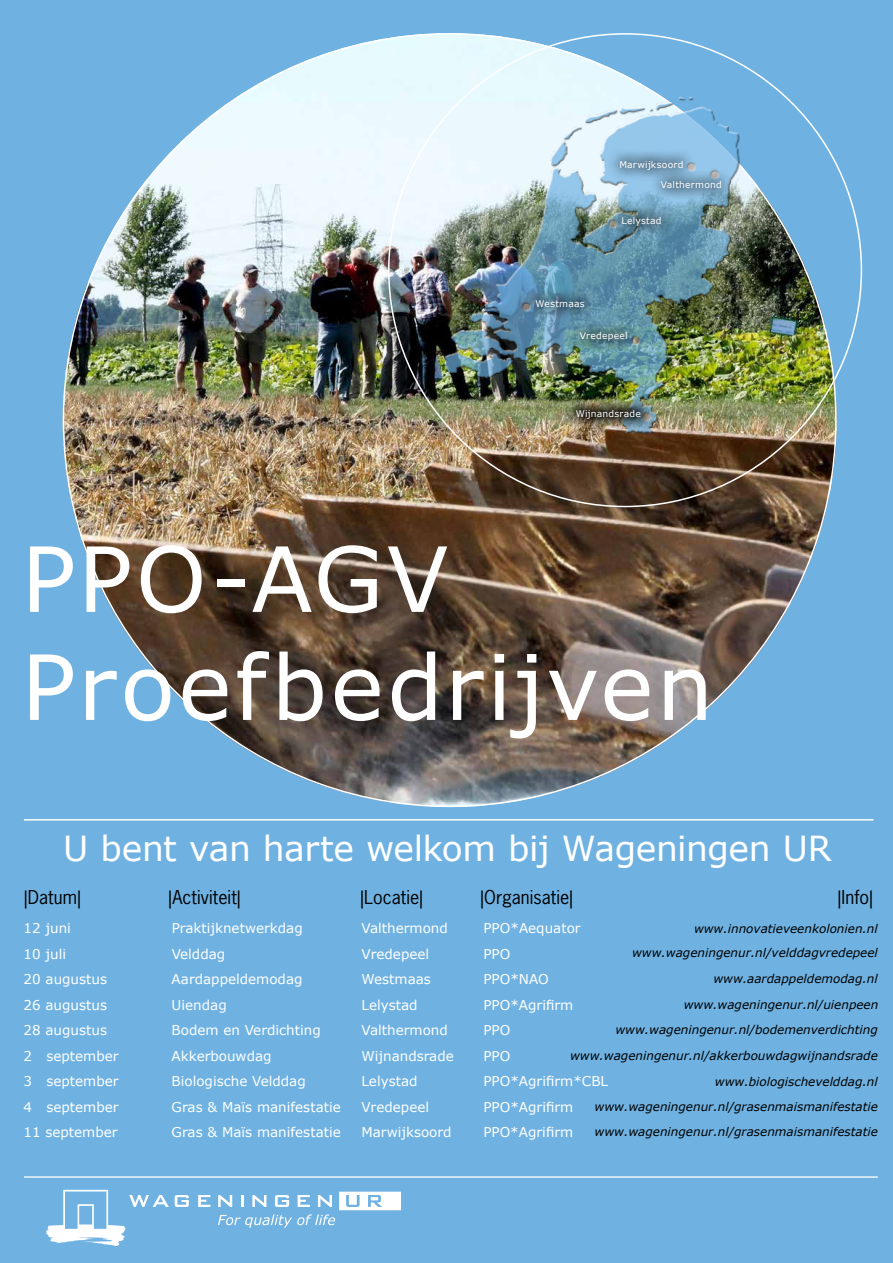
<style>
.page{position:relative;width:893px;height:1263px;background:#6fb2e2}
.page>*{position:absolute;margin:0;border:0;box-sizing:border-box;transform-origin:0 0}
.t1{font:90px/108px "Verdana";letter-spacing:.03em;color:#fff}
.t2{font:34.5px "Verdana";letter-spacing:-.015em;color:#fff}
.t3{font:18px "News Gothic Std";letter-spacing:.005em;color:#000}
.t4{font:13.5px "Verdana";color:#fff}
.t5{font:italic 12px/25.5px "Verdana";color:#000}
.t6{font:9.15px "Verdana";letter-spacing:.02em;color:#fff}
</style>
<div class="page">
<img style="left:63px;top:33px;width:774px;height:774px;border-radius:387px">
<img style="left:441px;top:95px;width:302px;height:343px">
<div style="left:609px;top:205px;width:65px;height:33px;background:#000;opacity:.75"></div>
<div style="left:523px;top:287px;width:74px;height:33px;background:#000;opacity:.75"></div>
<div style="left:607px;top:148px;width:89px;height:34px;background:#000;opacity:.75"></div>
<div style="left:648px;top:168px;width:86px;height:33px;background:#000;opacity:.75"></div>
<div style="left:567px;top:320px;width:73px;height:33px;background:#000;opacity:.75"></div>
<img style="left:563px;top:397px;width:91px;height:35px">
<hr style="left:24px;top:1176px;width:854px;height:2px;background:#fff">
<hr style="left:24px;top:819px;width:849px;height:1px;background:#fff">
<svg style="left:175px;top:1195px;width:14px;height:12px"></svg>
<svg style="left:198px;top:1195px;width:12px;height:12px"></svg>
<svg style="left:218px;top:1192px;width:183px;height:36px"></svg>
<svg style="left:46px;top:1190px;width:123px;height:56px"></svg>
<p class="t6" style="left:619px;top:158px;width:66px">Marwijksoord</p>
<p class="t6" style="left:661px;top:178px;width:63px">Valthermond</p>
<p class="t6" style="left:536px;top:297px;width:51px">Westmaas</p>
<p class="t6" style="left:622px;top:214px;width:41px">Lelystad</p>
<p class="t6" style="left:580px;top:330px;width:49px">Vredepeel</p>
<p class="t6" style="left:576px;top:407px;width:67px">Wijnandsrade</p>
<h1 class="t1" style="left:21px;top:524px;width:694px">PPO-AGV<br>Proefbedrijven</h1>
<h2 class="t2" style="left:63px;top:825px;width:770px">U bent van harte welkom bij Wageningen UR</h2>
<h3 class="t3" style="left:24px;top:885px;width:59px">|Datum|</h3>
<h3 class="t3" style="left:168px;top:885px;width:74px">|Activiteit|</h3>
<h3 class="t3" style="left:360px;top:885px;width:65px">|Locatie|</h3>
<h3 class="t3" style="left:480px;top:885px;width:94px">|Organisatie|</h3>
<h3 class="t3" style="left:838px;top:885px;width:37px">|Info|</h3>
<p class="t4" style="left:24px;top:919px;width:49px">12 juni</p>
<p class="t4" style="left:172px;top:919px;width:133px">Praktijknetwerkdag</p>
<p class="t4" style="left:361px;top:919px;width:88px">Valthermond</p>
<p class="t4" style="left:483px;top:919px;width:99px">PPO*Aequator</p>
<p class="t4" style="left:24px;top:944px;width:44px">10 juli</p>
<p class="t4" style="left:172px;top:944px;width:55px">Velddag</p>
<p class="t4" style="left:361px;top:944px;width:69px">Vredepeel</p>
<p class="t4" style="left:483px;top:944px;width:28px">PPO</p>
<p class="t4" style="left:24px;top:970px;width:85px">20 augustus</p>
<p class="t4" style="left:172px;top:970px;width:132px">Aardappeldemodag</p>
<p class="t4" style="left:361px;top:970px;width:71px">Westmaas</p>
<p class="t4" style="left:483px;top:970px;width:67px">PPO*NAO</p>
<p class="t4" style="left:24px;top:996px;width:85px">26 augustus</p>
<p class="t4" style="left:172px;top:996px;width:57px">Uiendag</p>
<p class="t4" style="left:361px;top:996px;width:58px">Lelystad</p>
<p class="t4" style="left:483px;top:996px;width:91px">PPO*Agrifirm</p>
<p class="t4" style="left:24px;top:1021px;width:85px">28 augustus</p>
<p class="t4" style="left:172px;top:1021px;width:151px">Bodem en Verdichting</p>
<p class="t4" style="left:361px;top:1021px;width:88px">Valthermond</p>
<p class="t4" style="left:483px;top:1021px;width:28px">PPO</p>
<p class="t4" style="left:24px;top:1047px;width:97px">2 september</p>
<p class="t4" style="left:172px;top:1047px;width:102px">Akkerbouwdag</p>
<p class="t4" style="left:361px;top:1047px;width:94px">Wijnandsrade</p>
<p class="t4" style="left:483px;top:1047px;width:28px">PPO</p>
<p class="t4" style="left:24px;top:1072px;width:97px">3 september</p>
<p class="t4" style="left:172px;top:1072px;width:136px">Biologische Velddag</p>
<p class="t4" style="left:361px;top:1072px;width:58px">Lelystad</p>
<p class="t4" style="left:483px;top:1072px;width:126px">PPO*Agrifirm*CBL</p>
<p class="t4" style="left:24px;top:1098px;width:97px">4 september</p>
<p class="t4" style="left:172px;top:1098px;width:171px">Gras &amp; Maïs manifestatie</p>
<p class="t4" style="left:361px;top:1098px;width:69px">Vredepeel</p>
<p class="t4" style="left:483px;top:1098px;width:91px">PPO*Agrifirm</p>
<p class="t4" style="left:24px;top:1123px;width:96px">11 september</p>
<p class="t4" style="left:172px;top:1123px;width:171px">Gras &amp; Maïs manifestatie</p>
<p class="t4" style="left:361px;top:1123px;width:92px">Marwijksoord</p>
<p class="t4" style="left:483px;top:1123px;width:91px">PPO*Agrifirm</p>
<p class="t5" style="left:694px;top:916px;width:185px">www.innovatieveenkolonien.nl</p>
<p class="t5" style="left:632px;top:940px;width:247px">www.wageningenur.nl/velddagvredepeel</p>
<p class="t5" style="left:713px;top:966px;width:166px">www.aardappeldemodag.nl</p>
<p class="t5" style="left:684px;top:991px;width:196px">www.wageningenur.nl/uienpeen</p>
<p class="t5" style="left:615px;top:1017px;width:264px">www.wageningenur.nl/bodemenverdichting</p>
<p class="t5" style="left:570px;top:1042px;width:309px">www.wageningenur.nl/akkerbouwdagwijnandsrade</p>
<p class="t5" style="left:715px;top:1068px;width:164px">www.biologischevelddag.nl</p>
<p class="t5" style="left:594px;top:1093px;width:285px">www.wageningenur.nl/grasenmaismanifestatie www.wageningenur.nl/grasenmaismanifestatie</p>
</div>
